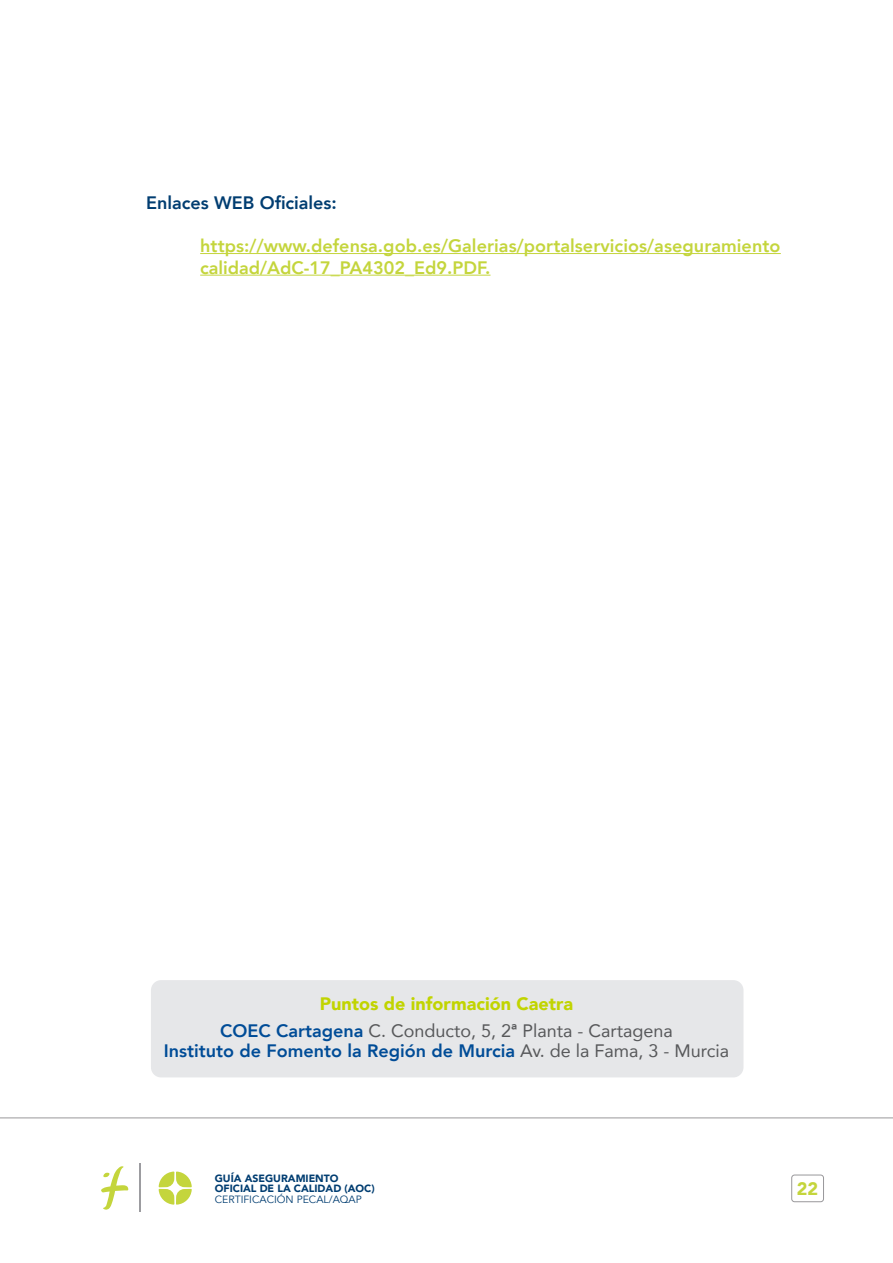
<style>
.page{position:relative;width:893px;height:1263px;background:#fff}
.page>*{position:absolute;margin:0;border:0;box-sizing:border-box;transform-origin:0 0}
.t1{font:800 18px/21.6px "Avenir";letter-spacing:.005em;color:#c4d53c}
.t2{font:18px/27px "Avenir";color:#57585a;text-align:center}
.t3{font:800 18px "Avenir";color:#004c97}
.t4{font:800 18px "Avenir";color:#003d71}
.t5{font:900 18px "Avenir";color:#c4d53c}
.t6{font:900 10.5px/10.5px "Avenir";color:#003d71}
.t7{font:10.5px "Avenir";color:#003d71}
.s1{font-weight:900;color:#c1d400}
.s2{font-weight:800;color:#004c97}
.s3{font-weight:400;color:#57585a}
</style>
<div class="page">
<hr style="left:200px;top:253px;width:581px;height:1px;background:#c4d53c">
<hr style="left:200px;top:275px;width:290px;height:1px;background:#c4d53c">
<div style="left:151px;top:980px;width:592px;height:97px;background:#e6e7e9;border-radius:10px"></div>
<hr style="left:0;top:1118px;width:893px;height:1px;background:#99989b">
<div style="left:791px;top:1175px;width:33px;height:27px;border:1px solid #99989b;border-radius:3px"></div>
<svg style="left:159px;top:1171px;width:33px;height:34px"></svg>
<hr style="left:139px;top:1164px;width:2px;height:48px;background:#9c9ca0">
<svg style="left:101px;top:1166px;width:27px;height:43px"></svg>
<p class="t4" style="left:146px;top:189px;width:192px">Enlaces WEB Oficiales:</p>
<p class="t1" style="left:200px;top:235px;width:582px">https://www.defensa.gob.es/Galerias/portalservicios/aseguramiento calidad/AdC-17_PA4302_Ed9.PDF.</p>
<p class="t2" style="left:220px;top:990px;width:454px"><span class="s1">Puntos de información Caetra<br></span><span class="s2">COEC Cartagena</span> C. Conducto, 5, 2ª Planta - Cartagena</p>
<p class="t3" style="left:164px;top:1037px;width:567px">Instituto de Fomento la Región de Murcia <span class="s3">Av. de la Fama, 3 - Murcia</span></p>
<p class="t6" style="left:215px;top:1172px;width:161px">GUÍA ASEGURAMIENTO<br>OFICIAL DE LA CALIDAD (AOC)</p>
<p class="t7" style="left:215px;top:1193px;width:149px">CERTIFICACIÓN PECAL/AQAP</p>
<p class="t5" style="left:797px;top:1173px;width:23px">22</p>
</div>
